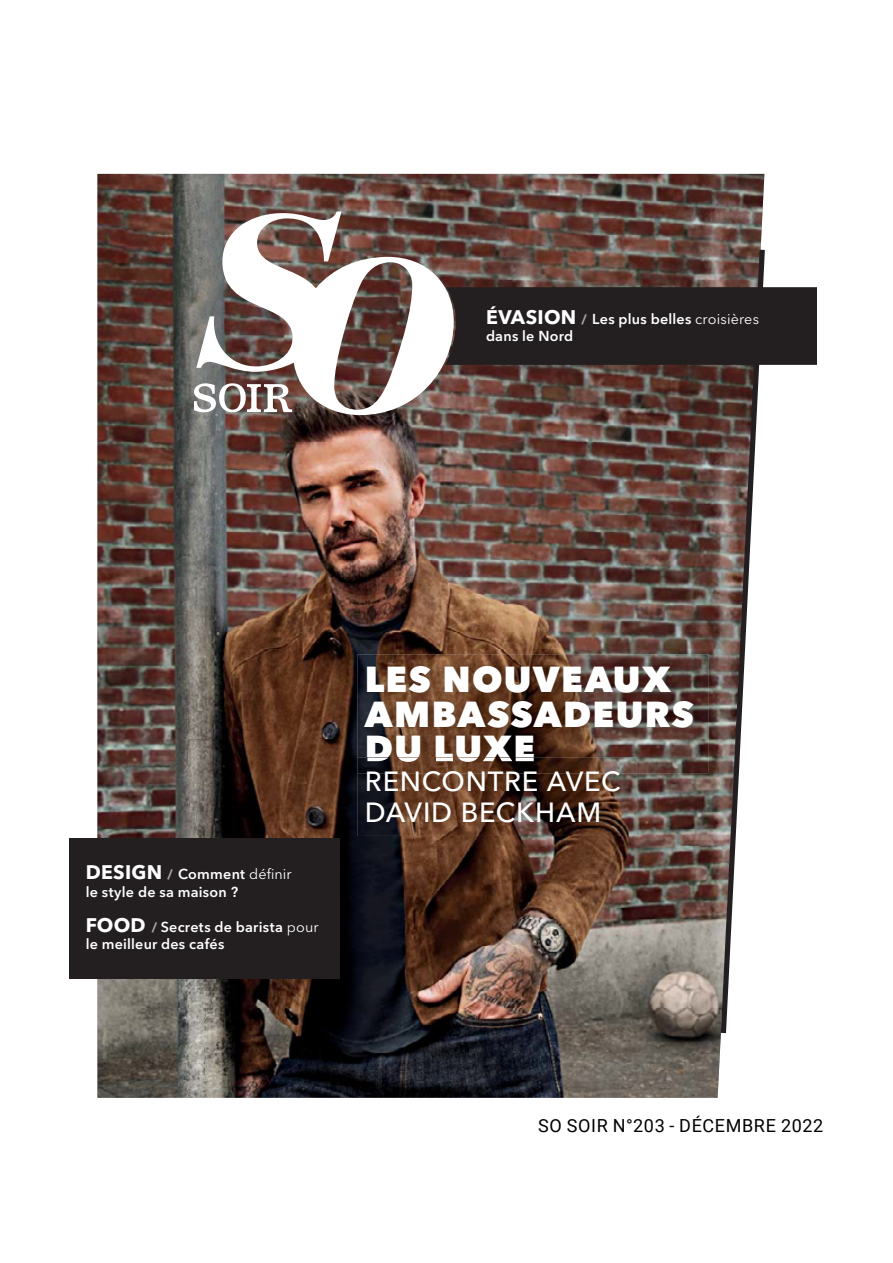
<style>
.page{position:relative;width:893px;height:1263px;background:#fff}
.page>*{position:absolute;margin:0;border:0;box-sizing:border-box;transform-origin:0 0}
.t1{font:800 35.85px/34.5px "Avenir Next LT Pro";letter-spacing:.035em;color:#fff}
.t2{font:500 27.45px/30.8px "Avenir Next LT Pro";letter-spacing:.03em;color:#fff}
.t3{font:18px "Roboto";letter-spacing:.035em;color:#000}
.t4{font:600 14.25px/17.9px "Avenir Next LT Pro";letter-spacing:.015em;color:#fff}
.t5{font:9.15px "Avenir Next LT Pro";letter-spacing:.325em;color:#000}
.s1{font-weight:700;font-size:19.5px}
.s2{font-weight:700;font-size:13.05px;color:#a7a9ac}
.s3{font-weight:400}
</style>
<div class="page">
<img style="left:97px;top:174px;width:667px;height:924px">
<img style="left:193px;top:211px;width:623px;height:827px">
<div style="left:69px;top:838px;width:271px;height:140px;background:#231f20"></div>
<img style="left:357px;top:654px;width:351px;height:119px">
<img style="left:367px;top:736px;width:167px;height:21px">
<img style="left:357px;top:773px;width:280px;height:63px">
<img style="left:357px;top:757px;width:280px;height:16px">
<img style="left:367px;top:757px;width:167px;height:5px">
<p class="t4" style="left:486px;top:310px;width:275px"><span class="s1">ÉVASION</span> <span class="s2">/</span> Les plus belles <span class="s3">croisières </span>dans le Nord</p>
<p class="t4" style="left:86px;top:865px;width:208px"><span class="s1">DESIGN</span> <span class="s2">/</span> Comment <span class="s3">définir </span>le style de sa maison ?</p>
<p class="t4" style="left:86px;top:917px;width:234px"><span class="s1">FOOD</span> <span class="s2">/</span> Secrets de barista <span class="s3">pour </span>le meilleur des cafés</p>
<h1 class="t1" style="left:365px;top:662px;width:331px">LES NOUVEAUX<br>AMBASSADEURS<br>DU LUXE</h1>
<h2 class="t2" style="left:365px;top:766px;width:257px">RENCONTRE AVEC<br>DAVID BECKHAM</h2>
<p class="t5" style="left:670px;top:1112px;width:97px">www.sosoir.be</p>
<p class="t3" style="left:538px;top:1113px;width:287px">SO SOIR N°203 - DÉCEMBRE 2022</p>
</div>
